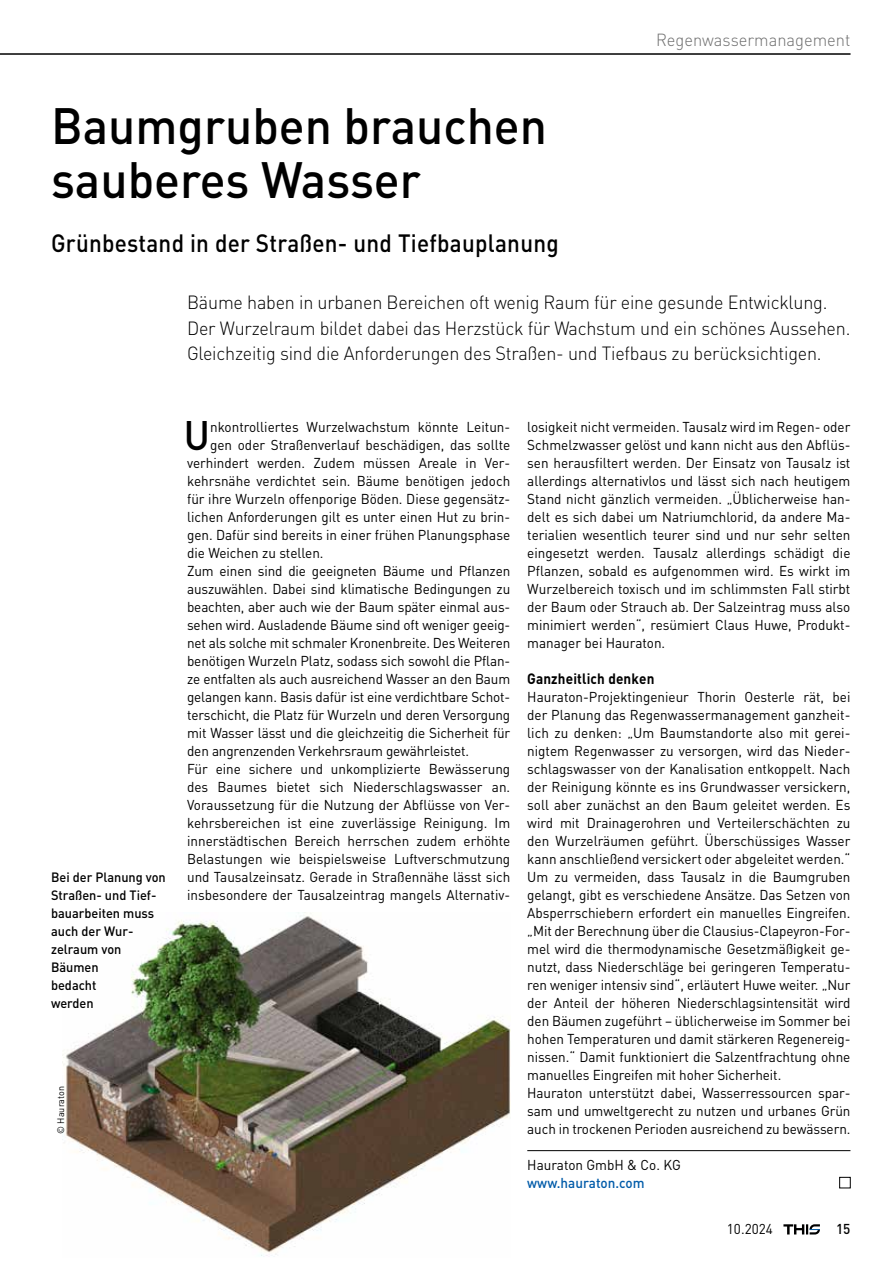
<style>
.page{position:relative;width:893px;height:1263px;background:#fff}
.page>*{position:absolute;margin:0;border:0;box-sizing:border-box;transform-origin:0 0}
.t1{font:500 50.4px/54px "DIN Pro";color:#000;scale:.95 1}
.t2{font:500 40.65px "DIN Pro";color:#000;scale:.95 1}
.t3{font:500 24.75px "DIN Pro";letter-spacing:.01em;color:#000;scale:.91 1}
.t4{font:300 18.9px/25.5px "DIN Pro";letter-spacing:-.01em;color:#000;scale:.95 1}
.t5{font:300 17.4px "DIN Pro";color:#6e6e6e;scale:.95 1}
.t6{font:700 14.85px "DIN Pro";letter-spacing:.01em;color:#000;scale:.91 1}
.t7{font:14.1px/18px "DIN Pro";letter-spacing:-.005em;color:#000;text-align:justify;scale:.95 1}
.t8{font:500 14.1px "DIN Pro";color:#005ba9;scale:.95 1}
.t9{font:500 14.1px "DIN Pro";color:#000;scale:.95 1}
.t10{font:500 13.35px/18px "DIN Pro";color:#000;scale:.95 1}
.t11{font:9.45px "DIN Pro";letter-spacing:.01em;color:#000;scale:.95 1}
</style>
<div class="page">
<hr style="left:0;top:54px;width:850px;height:1px;background:#000">
<svg style="left:783px;top:1224px;width:37px;height:10px"></svg>
<hr style="left:527px;top:1150px;width:323px;height:1px;background:#000">
<img style="left:63px;top:912px;width:447px;height:344px">
<div style="left:839px;top:1177px;width:11px;height:11px;border:1px solid #000"></div>
<h1 class="t1" style="left:51px;top:97px;width:524px">Baumgruben brauchen sauberes Wasser</h1>
<h3 class="t3" style="left:51px;top:226px;width:559px">Grünbestand in der Straßen- und Tiefbauplanung</h3>
<p class="t5" style="left:656px;top:28px;width:206px">Regenwassermanagement</p>
<p class="t4" style="left:187px;top:289px;width:700px">Bäume haben in urbanen Bereichen oft wenig Raum für eine gesunde Entwicklung.<br>Der Wurzelraum bildet dabei das Herzstück für Wachstum und ein schönes Aussehen.<br>Gleichzeitig sind die Anforderungen des Straßen- und Tiefbaus zu berücksichtigen.</p>
<p class="t10" style="left:51px;top:868px;width:122px">Bei der Planung von<br>Straßen- und Tief&shy;bauarbeiten muss auch der Wur&shy;zelraum von<br>Bäumen<br>bedacht<br>werden</p>
<p class="t11" style="left:54px;top:1134px;width:52px;rotate:-90deg">© Hauraton</p>
<h2 class="t2" style="left:184px;top:408px;width:29px">U</h2>
<p class="t7" style="left:210px;top:417px;width:317px">nkontrolliertes Wurzelwachstum könnte Leitun-</p>
<p class="t7" style="left:210px;top:435px;width:317px">gen oder Straßenverlauf beschädigen, das sollte</p>
<p class="t7" style="left:187px;top:453px;width:342px">verhindert werden. Zudem müssen Areale in Ver-</p>
<p class="t7" style="left:187px;top:471px;width:342px">kehrsnähe verdichtet sein. Bäume benötigen jedoch</p>
<p class="t7" style="left:187px;top:489px;width:342px">für ihre Wurzeln offenporige Böden. Diese gegensätz-</p>
<p class="t7" style="left:187px;top:507px;width:342px">lichen Anforderungen gilt es unter einen Hut zu brin-</p>
<p class="t7" style="left:187px;top:525px;width:342px">gen. Dafür sind bereits in einer frühen Planungsphase</p>
<p class="t7" style="left:187px;top:543px;width:145px">die Weichen zu stellen.</p>
<p class="t7" style="left:187px;top:561px;width:342px">Zum einen sind die geeigneten Bäume und Pflanzen</p>
<p class="t7" style="left:187px;top:579px;width:342px">auszuwählen. Dabei sind klimatische Bedingungen zu</p>
<p class="t7" style="left:187px;top:597px;width:342px">beachten, aber auch wie der Baum später einmal aus-</p>
<p class="t7" style="left:187px;top:615px;width:342px">sehen wird. Ausladende Bäume sind oft weniger geeig-</p>
<p class="t7" style="left:187px;top:633px;width:342px">net als solche mit schmaler Kronenbreite. Des Weiteren</p>
<p class="t7" style="left:187px;top:651px;width:342px">benötigen Wurzeln Platz, sodass sich sowohl die Pflan-</p>
<p class="t7" style="left:187px;top:669px;width:342px">ze entfalten als auch ausreichend Wasser an den Baum</p>
<p class="t7" style="left:187px;top:687px;width:342px">gelangen kann. Basis dafür ist eine verdichtbare Schot-</p>
<p class="t7" style="left:187px;top:705px;width:342px">terschicht, die Platz für Wurzeln und deren Versorgung</p>
<p class="t7" style="left:187px;top:723px;width:342px">mit Wasser lässt und die gleichzeitig die Sicherheit für</p>
<p class="t7" style="left:187px;top:741px;width:298px">den angrenzenden Verkehrsraum gewährleistet.</p>
<p class="t7" style="left:187px;top:759px;width:342px">Für eine sichere und unkomplizierte Bewässerung</p>
<p class="t7" style="left:187px;top:777px;width:342px">des Baumes bietet sich Niederschlagswasser an.</p>
<p class="t7" style="left:187px;top:795px;width:342px">Voraussetzung für die Nutzung der Abflüsse von Ver-</p>
<p class="t7" style="left:187px;top:813px;width:342px">kehrsbereichen ist eine zuverlässige Reinigung. Im</p>
<p class="t7" style="left:187px;top:831px;width:342px">innerstädtischen Bereich herrschen zudem erhöhte</p>
<p class="t7" style="left:187px;top:849px;width:342px">Belastungen wie beispielsweise Luftverschmutzung</p>
<p class="t7" style="left:187px;top:867px;width:342px">und Tausalzeinsatz. Gerade in Straßennähe lässt sich</p>
<p class="t7" style="left:187px;top:885px;width:342px">insbesondere der Tausalzeintrag mangels Alternativ-</p>
<p class="t7" style="left:527px;top:417px;width:342px">losigkeit nicht vermeiden. Tausalz wird im Regen- oder Schmelzwasser gelöst und kann nicht aus den Abflüs&shy;sen herausfiltert werden. Der Einsatz von Tausalz ist allerdings alternativlos und lässt sich nach heutigem Stand nicht gänzlich vermeiden. „Üblicherweise han&shy;delt es sich dabei um Natriumchlorid, da andere Ma&shy;terialien wesentlich teurer sind und nur sehr selten eingesetzt werden. Tausalz allerdings schädigt die Pflanzen, sobald es aufgenommen wird. Es wirkt im Wurzelbereich toxisch und im schlimmsten Fall stirbt der Baum oder Strauch ab. Der Salzeintrag muss also minimiert werden“, resümiert Claus Huwe, Produkt&shy;manager bei Hauraton.</p>
<p class="t6" style="left:527px;top:669px;width:141px">Ganzheitlich denken</p>
<p class="t7" style="left:527px;top:687px;width:342px;text-align:left">Hauraton-Projektingenieur Thorin Oesterle rät, bei der Planung das Regenwassermanagement ganzheit&shy;lich zu denken: „Um Baumstandorte also mit gerei&shy;nigtem Regenwasser zu versorgen, wird das Nieder&shy;schlagswasser von der Kanalisation entkoppelt. Nach der Reinigung könnte es ins Grundwasser versickern, soll aber zunächst an den Baum geleitet werden. Es wird mit Drainagerohren und Verteilerschächten zu den Wurzelräumen geführt. Überschüssiges Wasser kann anschließend versickert oder abgeleitet werden.“ Um zu vermeiden, dass Tausalz in die Baumgruben gelangt, gibt es verschiedene Ansätze. Das Setzen von Absperrschiebern erfordert ein manuelles Eingreifen. „Mit der Berechnung über die Clausius-Clapeyron-For&shy;mel wird die thermodynamische Gesetzmäßigkeit ge&shy;nutzt, dass Niederschläge bei geringeren Temperatu&shy;ren weniger intensiv sind“, erläutert Huwe weiter. „Nur der Anteil der höheren Niederschlagsintensität wird den Bäumen zugeführt – üblicherweise im Sommer bei hohen Temperaturen und damit stärkeren Regenereig&shy;nissen.“ Damit funktioniert die Salzentfrachtung ohne manuelles Eingreifen mit hoher Sicherheit.<br>Hauraton unterstützt dabei, Wasserressourcen spar&shy;sam und umweltgerecht zu nutzen und urbanes Grün auch in trockenen Perioden ausreichend zu bewässern.</p>
<p class="t7" style="left:527px;top:1155px;width:163px">Hauraton GmbH &amp; Co. KG</p>
<p class="t8" style="left:527px;top:1173px;width:125px">www.hauraton.com</p>
<p class="t7" style="left:727px;top:1220px;width:50px">10.2024</p>
<p class="t9" style="left:836px;top:1220px;width:17px">15</p>
</div>
